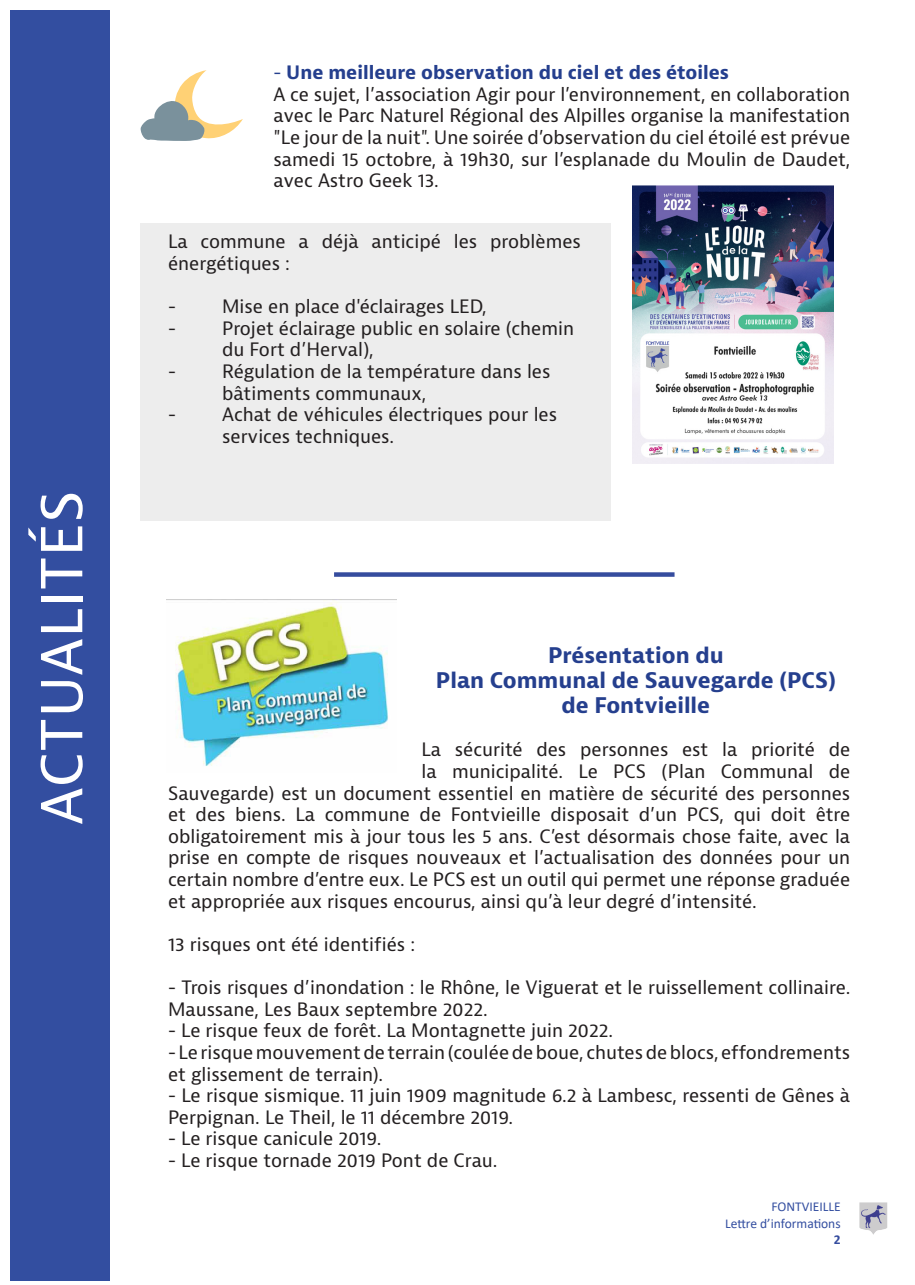
<style>
.page{position:relative;width:915px;height:1285px;background:#fff}
.page>*{position:absolute;margin:0;border:0;box-sizing:border-box;transform-origin:0 0}
.t1{font:60px "Bernino Sans";color:#fff}
.t2{font:700 21px "Bernina Sans";color:#253f8e}
.t3{font:18px/21.6px "Bernina Sans";color:#231f20}
.t4{font:700 18px "Bernina Sans";color:#253f8e}
.t5{font:13.5px "Calibri";color:#334ea0}
.t6{font:700 13.5px "Calibri";color:#354c9e}
.s1{font-weight:400}
</style>
<div class="page">
<div style="left:141px;top:223px;width:469px;height:298px;background:#ededed"></div>
<img style="left:175px;top:600px;width:213px;height:166px">
<div style="left:11px;top:11px;width:99px;height:1269px;background:#334ea0"></div>
<img style="left:859px;top:1202px;width:29px;height:33px">
<svg style="left:141px;top:70px;width:102px;height:71px"></svg>
<img style="left:632px;top:186px;width:200px;height:277px">
<svg style="left:334px;top:572px;width:340px;height:4px"></svg>
<p class="t1" style="left:21px;top:825px;width:336px;rotate:-90deg">ACTUALITÉS</p>
<p class="t4" style="left:273px;top:61px;width:457px"><span class="s1">-</span> Une meilleure observation du ciel et des étoiles</p>
<p class="t3" style="left:273px;top:84px;width:578px;text-align:justify">A ce sujet, l’association Agir pour l’environnement, en collaboration avec le Parc Naturel Régional des Alpilles organise la manifestation "Le jour de la nuit". Une soirée d’observation du ciel étoilé est prévue samedi 15 octobre, à 19h30, sur l’esplanade du Moulin de Daudet, avec Astro Geek 13.</p>
<p class="t3" style="left:168px;top:231px;width:414px">La commune a déjà anticipé les problèmes énergétiques :</p>
<p class="t3" style="left:168px;top:296px;width:9px">-</p>
<p class="t3" style="left:222px;top:296px;width:266px">Mise en place d'éclairages LED,</p>
<p class="t3" style="left:168px;top:318px;width:9px">-</p>
<p class="t3" style="left:222px;top:318px;width:353px">Projet éclairage public en solaire (chemin du Fort d’Herval),</p>
<p class="t3" style="left:168px;top:361px;width:9px">-</p>
<p class="t3" style="left:222px;top:361px;width:330px">Régulation de la température dans les bâtiments communaux,</p>
<p class="t3" style="left:168px;top:404px;width:9px">-</p>
<p class="t3" style="left:222px;top:404px;width:336px">Achat de véhicules électriques pour les services techniques.</p>
<p class="t2" style="left:548px;top:641px;width:177px">Présentation du</p>
<p class="t2" style="left:435px;top:666px;width:401px">Plan Communal de Sauvegarde (PCS)</p>
<p class="t2" style="left:561px;top:691px;width:150px">de Fontvieille</p>
<p class="t3" style="left:421px;top:739px;width:430px">La sécurité des personnes est la priorité de</p>
<p class="t3" style="left:421px;top:760px;width:430px">la municipalité. Le PCS (Plan Communal de</p>
<p class="t3" style="left:168px;top:782px;width:683px">Sauvegarde) est un document essentiel en matière de sécurité des personnes</p>
<p class="t3" style="left:168px;top:804px;width:683px">et des biens. La commune de Fontvieille disposait d’un PCS, qui doit être</p>
<p class="t3" style="left:168px;top:825px;width:683px">obligatoirement mis à jour tous les 5 ans. C’est désormais chose faite, avec la</p>
<p class="t3" style="left:168px;top:847px;width:683px">prise en compte de risques nouveaux et l’actualisation des données pour un</p>
<p class="t3" style="left:168px;top:868px;width:683px">certain nombre d’entre eux. Le PCS est un outil qui permet une réponse graduée</p>
<p class="t3" style="left:168px;top:890px;width:590px">et appropriée aux risques encourus, ainsi qu’à leur degré d’intensité.</p>
<p class="t3" style="left:168px;top:933px;width:248px">13 risques ont été identifiés :</p>
<p class="t3" style="left:168px;top:976px;width:683px">- Trois risques d’inondation : le Rhône, le Viguerat et le ruissellement collinaire.<br>Maussane, Les Baux septembre 2022.</p>
<p class="t3" style="left:168px;top:1020px;width:446px">- Le risque feux de forêt. La Montagnette juin 2022.</p>
<p class="t3" style="left:168px;top:1041px;width:683px">- Le risque mouvement de terrain (coulée de boue, chutes de blocs, effondrements et glissement de terrain).</p>
<p class="t3" style="left:168px;top:1084px;width:683px">- Le risque sismique. 11 juin 1909 magnitude 6.2 à Lambesc, ressenti de Gênes à<br>Perpignan. Le Theil, le 11 décembre 2019.</p>
<p class="t3" style="left:168px;top:1128px;width:215px">- Le risque canicule 2019.</p>
<p class="t3" style="left:168px;top:1149px;width:331px">- Le risque tornade 2019 Pont de Crau.</p>
<p class="t5" style="left:771px;top:1197px;width:71px">FONTVIEILLE</p>
<p class="t5" style="left:724px;top:1213px;width:117px">Lettre d’informations</p>
<p class="t6" style="left:833px;top:1229px;width:8px">2</p>
</div>
